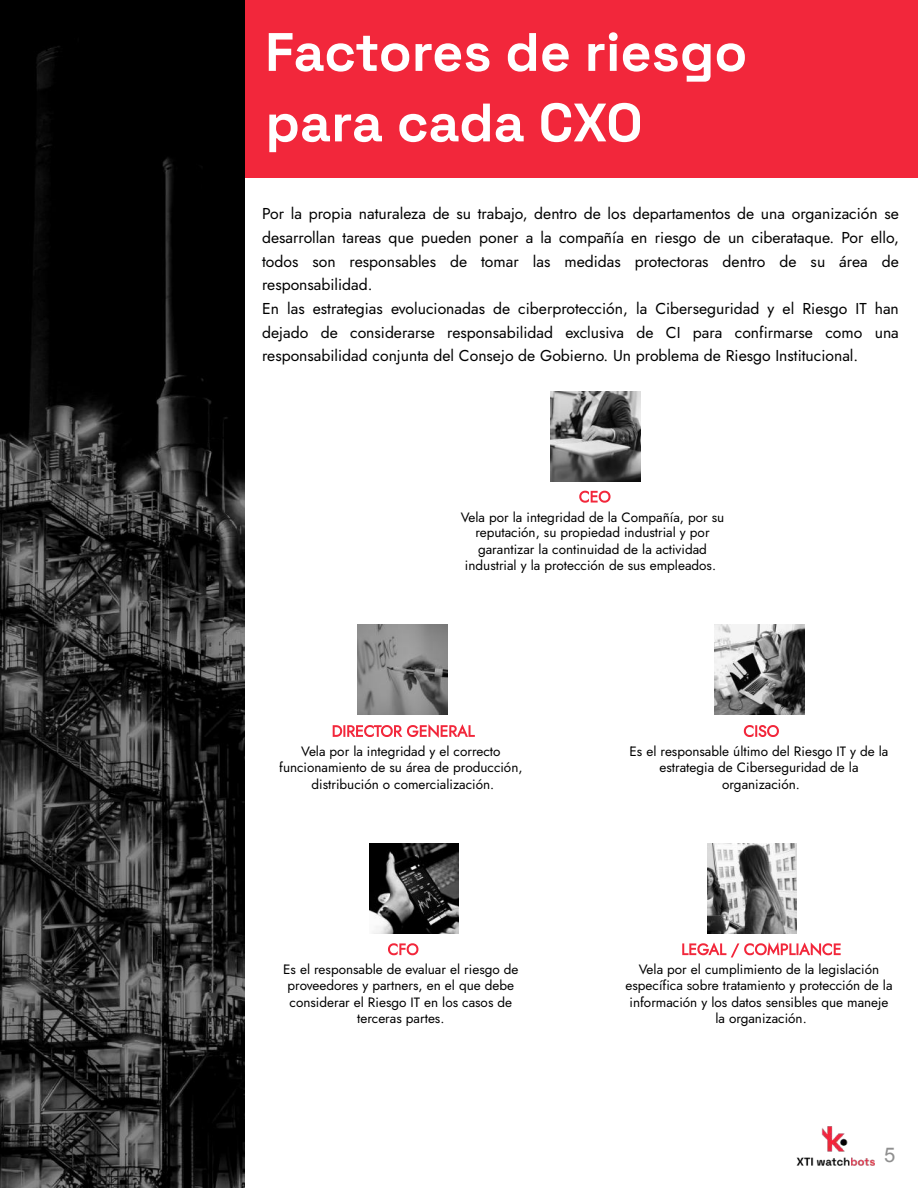
<style>
.page{position:relative;width:918px;height:1188px;background:#fff}
.page>*{position:absolute;margin:0;border:0;box-sizing:border-box;transform-origin:0 0}
.t1{font:700 54px/70.5px "Space Grotesk";color:#fff}
.t2{font:20.25px "Arial";color:#8f8f8f}
.t3{font:15.75px/23.7px "Jost";color:#000}
.t4{font:13.5px/16.2px "Jost";color:#000;text-align:center}
</style>
<div class="page">
<div style="left:244px;top:0;width:674px;height:178px;background:#f2273b"></div>
<img style="left:551px;top:392px;width:90px;height:90px">
<svg style="left:579px;top:491px;width:32px;height:12px"></svg>
<img style="left:0;top:0;width:244px;height:1188px">
<img style="left:369px;top:844px;width:90px;height:90px">
<img style="left:708px;top:844px;width:88px;height:90px">
<img style="left:796px;top:1126px;width:79px;height:40px">
<img style="left:715px;top:624px;width:90px;height:90px">
<svg style="left:744px;top:725px;width:35px;height:12px"></svg>
<img style="left:358px;top:624px;width:90px;height:90px">
<svg style="left:333px;top:724px;width:142px;height:14px"></svg>
<svg style="left:388px;top:943px;width:30px;height:12px"></svg>
<svg style="left:682px;top:942px;width:159px;height:15px"></svg>
<h1 class="t1" style="left:265px;top:17px;width:484px">Factores de riesgo para cada CXO</h1>
<p class="t3" style="left:262px;top:202px;width:638px">Por la propia naturaleza de su trabajo, dentro de los departamentos de una organización se desarrollan tareas que pueden poner a la compañía en riesgo de un ciberataque. Por ello, todos son responsables de tomar las medidas protectoras dentro de su área de responsabilidad.<br>En las estrategias evolucionadas de ciberprotección, la Ciberseguridad y el Riesgo IT han dejado de considerarse responsabilidad exclusiva de CI para confirmarse como una responsabilidad conjunta del Consejo de Gobierno. Un problema de Riesgo Institucional.</p>
<p class="t4" style="left:461px;top:509px;width:265px">Vela por la integridad de la Compañía, por su reputación, su propiedad industrial y por garantizar la continuidad de la actividad industrial y la protección de sus empleados.</p>
<p class="t4" style="left:279px;top:743px;width:245px">Vela por la integridad y el correcto funcionamiento de su área de producción, distribución o comercialización.</p>
<p class="t4" style="left:630px;top:743px;width:260px">Es el responsable último del Riesgo IT y de la estrategia de Ciberseguridad de la organización.</p>
<p class="t4" style="left:283px;top:962px;width:237px">Es el responsable de evaluar el riesgo de proveedores y partners, en el que debe considerar el Riesgo IT en los casos de terceras partes.</p>
<p class="t4" style="left:626px;top:962px;width:269px">Vela por el cumplimiento de la legislación específica sobre tratamiento y protección de la información y los datos sensibles que maneje la organización.</p>
<h2 class="t2" style="left:884px;top:1144px;width:13px">5</h2>
</div>
